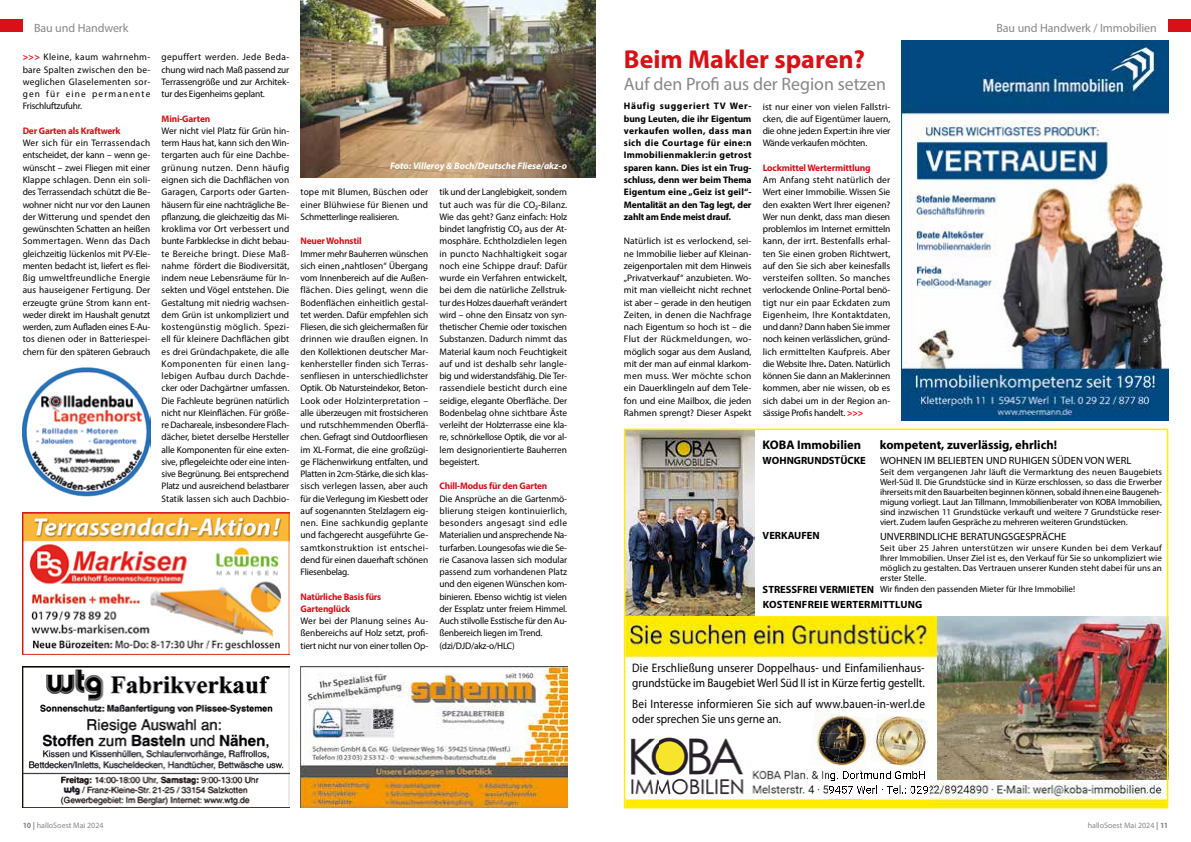
<style>
.page{position:relative;width:1191px;height:842px;background:#fff}
.page>*{position:absolute;margin:0;border:0;box-sizing:border-box;transform-origin:0 0}
.t1{font:700 26px "Myriad Pro";color:#d71117}
.t2{font:18px "Myriad Pro";color:#878787}
.t3{font:700 12.5px "Myriad Pro";color:#000}
.t4{font:12.3px/15px "Myriad Pro";letter-spacing:.015em;color:#000;scale:.91 1}
.t5{font:12px "Myriad Pro";letter-spacing:-.005em;color:#878787}
.t6{font:10.5px "Myriad Pro";color:#000}
.t7{font:700 10.5px/15px "Myriad Pro";letter-spacing:.02em;color:#000}
.t8{font:700 10.5px "Myriad Pro";color:#000}
.t9{font:9.5px/12.3px "Myriad Pro";letter-spacing:-.015em;color:#000;text-align:justify}
.t10{font:700 9.5px/12.3px "Myriad Pro";letter-spacing:-.015em;color:#000;text-align:justify}
.t11{font:700 9.5px/12.3px "Myriad Pro";letter-spacing:-.02em;color:#d71117}
.t12{font:italic 700 9.5px "Myriad Pro";color:#fff}
.t13{font:9px/10px "Myriad Pro";color:#000;text-align:justify}
.t14{font:8px "Myriad Pro";color:#878787}
.s1{font-weight:700;color:#d71117}
.s2{font-weight:700}
</style>
<div class="page">
<div style="left:0;top:19px;width:23px;height:13px;background:#d71117"></div>
<div style="left:1168px;top:19px;width:23px;height:13px;background:#d71117"></div>
<img style="left:23px;top:367px;width:127px;height:130px">
<img style="left:901px;top:40px;width:267px;height:380px">
<img style="left:301px;top:666px;width:266px;height:142px">
<img style="left:23px;top:512px;width:266px;height:142px">
<img style="left:23px;top:666px;width:266px;height:142px">
<img style="left:300px;top:0;width:295px;height:177px">
<img style="left:624px;top:429px;width:544px;height:379px">
<img style="left:870px;top:764px;width:26px;height:4px">
<img style="left:870px;top:734px;width:26px;height:30px">
<img style="left:896px;top:734px;width:31px;height:34px">
<img style="left:874px;top:714px;width:54px;height:20px">
<svg style="left:894px;top:586px;width:4px;height:6px"></svg>
<p class="t5" style="left:34px;top:20px;width:96px">Bau und Handwerk</p>
<p class="t5" style="left:996px;top:20px;width:162px">Bau und Handwerk / Immobilien</p>
<p class="t9" style="left:23px;top:51px;width:129px"><span class="s1">&gt;&gt;&gt;</span> Kleine, kaum wahrnehm&shy;bare Spalten zwischen den be&shy;weglichen Glaselementen sor&shy;gen für eine permanente Frischluftzufuhr.</p>
<p class="t11" style="left:23px;top:124px;width:99px">Der Garten als Kraftwerk</p>
<p class="t9" style="left:23px;top:137px;width:129px">Wer sich für ein Terrassendach entscheidet, der kann – wenn ge&shy;wünscht – zwei Fliegen mit einer Klappe schlagen. Denn ein soli&shy;des Terrassendach schützt die Be&shy;wohner nicht nur vor den Launen der Witterung und spendet den gewünschten Schatten an heißen Sommertagen. Wenn das Dach gleichzeitig lückenlos mit PV-Ele&shy;menten bedacht ist, liefert es flei&shy;ßig umweltfreundliche Energie aus hauseigener Fertigung. Der erzeugte grüne Strom kann ent&shy;weder direkt im Haushalt genutzt werden, zum Aufladen eines E-Au&shy;tos dienen oder in Batteriespei&shy;chern für den späteren Gebrauch</p>
<h1 class="t1" style="left:624px;top:42px;width:243px">Beim Makler sparen?</h1>
<h2 class="t2" style="left:624px;top:73px;width:263px">Auf den Profi aus der Region setzen</h2>
<p class="t10" style="left:624px;top:100px;width:129px">Häufig suggeriert TV Wer&shy;bung Leuten, die ihr Eigentum verkaufen wollen, dass man sich die Courtage für eine:n Immobilienmakler:in getrost sparen kann. Dies ist ein Trug&shy;schluss, denn wer beim Thema Eigentum eine „Geiz ist geil“- Mentalität an den Tag legt, der zahlt am Ende meist drauf.</p>
<p class="t9" style="left:624px;top:235px;width:129px">Natürlich ist es verlockend, sei&shy;ne Immobilie lieber auf Kleinan&shy;zeigenportalen mit dem Hinweis „Privatverkauf“ anzubieten. Wo&shy;mit man vielleicht nicht rechnet ist aber – gerade in den heutigen Zeiten, in denen die Nachfrage nach Eigentum so hoch ist – die Flut der Rückmeldungen, wo&shy;möglich sogar aus dem Ausland, mit der man auf einmal klarkom&shy;men muss. Wer möchte schon ein Dauerklingeln auf dem Tele&shy;fon und eine Mailbox, die jeden Rahmen sprengt? Dieser Aspekt</p>
<p class="t9" style="left:162px;top:51px;width:129px">gepuffert werden. Jede Beda&shy;chung wird nach Maß passend zur Terrassengröße und zur Architek&shy;tur des Eigenheims geplant.</p>
<p class="t11" style="left:162px;top:112px;width:50px">Mini-Garten</p>
<p class="t9" style="left:162px;top:124px;width:129px">Wer nicht viel Platz für Grün hin&shy;term Haus hat, kann sich den Win&shy;tergarten auch für eine Dachbe&shy;grünung nutzen. Denn häufig eignen sich die Dachflächen von Garagen, Carports oder Garten&shy;häusern für eine nachträgliche Be&shy;pflanzung, die gleichzeitig das Mi&shy;kroklima vor Ort verbessert und bunte Farbkleckse in dicht bebau&shy;te Bereiche bringt. Diese Maß&shy;nahme fördert die Biodiversität, indem neue Lebensräume für In&shy;sekten und Vögel entstehen. Die Gestaltung mit niedrig wachsen&shy;dem Grün ist unkompliziert und kostengünstig möglich. Spezi&shy;ell für kleinere Dachflächen gibt es drei Gründachpakete, die alle Komponenten für einen lang&shy;lebigen Aufbau durch Dachde&shy;cker oder Dachgärtner umfassen.<br>Die Fachleute begrünen natürlich nicht nur Kleinflächen. Für größe&shy;re Dachareale, insbesondere Flach&shy;dächer, bietet derselbe Hersteller alle Komponenten für eine exten&shy;sive, pflegeleichte oder eine inten&shy;sive Begrünung. Bei entsprechend Platz und ausreichend belastbarer Statik lassen sich auch Dachbio-</p>
<p class="t9" style="left:762px;top:100px;width:129px">ist nur einer von vielen Fallstri&shy;cken, die auf Eigentümer lauern, die ohne jede:n Expert:in ihre vier Wände verkaufen möchten.</p>
<p class="t11" style="left:762px;top:161px;width:110px">Lockmittel Wertermittlung</p>
<p class="t9" style="left:762px;top:174px;width:129px">Am Anfang steht natürlich der Wert einer Immobilie. Wissen Sie den exakten Wert Ihrer eigenen?<br>Wer nun denkt, dass man diesen problemlos im Internet ermitteln kann, der irrt. Bestenfalls erhal&shy;ten Sie einen groben Richtwert, auf den Sie sich aber keinesfalls versteifen sollten. So manches verlockende Online-Portal benö&shy;tigt nur ein paar Eckdaten zum Eigenheim, Ihre Kontaktdaten, und dann? Dann haben Sie immer noch keinen verlässlichen, gründ&shy;lich ermittelten Kaufpreis. Aber die Website Ihre<span class="s2">.</span> Daten. Natürlich können Sie dann an Makler:innen kommen, aber nie wissen, ob es sich dabei um in der Region an&shy;sässige Profis handelt. <span class="s1">&gt;&gt;&gt;</span></p>
<p class="t12" style="left:390px;top:159px;width:178px">Foto: Villeroy &amp; Boch/Deutsche Fliese/akz-o</p>
<p class="t9" style="left:439px;top:186px;width:129px">tik und der Langlebigkeit, sondern tut auch was für die CO₂-Bilanz.<br>Wie das geht? Ganz einfach: Holz bindet langfristig CO₂ aus der At&shy;mosphäre. Echtholzdielen legen in puncto Nachhaltigkeit sogar noch eine Schippe drauf: Dafür wurde ein Verfahren entwickelt, bei dem die natürliche Zellstruk&shy;tur des Holzes dauerhaft verändert wird – ohne den Einsatz von syn&shy;thetischer Chemie oder toxischen Substanzen. Dadurch nimmt das Material kaum noch Feuchtigkeit auf und ist deshalb sehr langle&shy;big und widerstandsfähig. Die Ter&shy;rassendiele besticht durch eine seidige, elegante Oberfläche. Der Bodenbelag ohne sichtbare Äste verleiht der Holzterrasse eine kla&shy;re, schnörkellose Optik, die vor al&shy;lem designorientierte Bauherren begeistert.</p>
<p class="t11" style="left:439px;top:480px;width:109px">Chill-Modus für den Garten</p>
<p class="t9" style="left:439px;top:492px;width:129px;text-align:left">Die Ansprüche an die Gartenmö&shy;blierung steigen kontinuierlich, besonders angesagt sind edle<br>Materialien und ansprechende Na&shy;turfarben. Loungesofas wie die Se&shy;rie Casanova lassen sich modular passend zum vorhandenen Platz und den eigenen Wünschen kom&shy;binieren. Ebenso wichtig ist vielen der Essplatz unter freiem Himmel.<br>Auch stilvolle Esstische für den Au&shy;ßenbereich liegen im Trend. (dzi/DJD/akz-o/HLC)</p>
<p class="t9" style="left:300px;top:186px;width:129px">tope mit Blumen, Büschen oder einer Blühwiese für Bienen und Schmetterlinge realisieren.</p>
<p class="t11" style="left:300px;top:235px;width:63px">Neuer Wohnstil</p>
<p class="t9" style="left:300px;top:247px;width:129px">Immer mehr Bauherren wünschen sich einen „nahtlosen“ Übergang vom Innenbereich auf die Außen&shy;flächen. Dies gelingt, wenn die Bodenflächen einheitlich gestal&shy;tet werden. Dafür empfehlen sich Fliesen, die sich gleichermaßen für drinnen wie draußen eignen. In den Kollektionen deutscher Mar&shy;kenhersteller finden sich Terras&shy;senfliesen in unterschiedlichster Optik. Ob Natursteindekor, Beton-Look oder Holzinterpretation – alle überzeugen mit frostsicheren und rutschhemmenden Oberflä&shy;chen. Gefragt sind Outdoorfliesen im XL-Format, die eine großzügi&shy;ge Flächenwirkung entfalten, und Platten in 2cm-Stärke, die sich klas&shy;sisch verlegen lassen, aber auch für die Verlegung im Kiesbett oder auf sogenannten Stelzlagern eig&shy;nen. Eine sachkundig geplante und fachgerecht ausgeführte Ge&shy;samtkonstruktion ist entschei&shy;dend für einen dauerhaft schönen Fliesenbelag.</p>
<p class="t11" style="left:300px;top:590px;width:82px">Natürliche Basis fürs<br>Gartenglück</p>
<p class="t9" style="left:300px;top:615px;width:129px">Wer bei der Planung seines Au&shy;ßenbereichs auf Holz setzt, profi&shy;tiert nicht nur von einer tollen Op-</p>
<h3 class="t3" style="left:762px;top:437px;width:100px">KOBA Immobilien</h3>
<h3 class="t3" style="left:879px;top:437px;width:179px">kompetent, zuverlässig, ehrlich!</h3>
<p class="t8" style="left:762px;top:454px;width:105px">WOHNGRUNDSTÜCKE</p>
<p class="t6" style="left:880px;top:454px;width:253px">WOHNEN IM BELIEBTEN UND RUHIGEN SÜDEN VON WERL</p>
<p class="t13" style="left:880px;top:467px;width:283px">Seit dem vergangenen Jahr läuft die Vermarktung des neuen Baugebiets Werl-Süd II. Die Grundstücke sind in Kürze erschlossen, so dass die Erwerber ihrerseits mit den Bauarbeiten beginnen können, sobald ihnen eine Baugeneh&shy;migung vorliegt. Laut Jan Tillmann, Immobilienberater von KOBA Immobilien, sind inzwischen 11 Grundstücke verkauft und weitere 7 Grundstücke reser&shy;viert. Zudem laufen Gespräche zu mehreren weiteren Grundstücken.</p>
<p class="t6" style="left:880px;top:529px;width:188px">UNVERBINDLICHE BERATUNGSGESPRÄCHE</p>
<p class="t13" style="left:880px;top:543px;width:283px">Seit über 25 Jahren unterstützen wir unsere Kunden bei dem Verkauf Ihrer Immobilien. Unser Ziel ist es, den Verkauf für Sie so unkompliziert wie möglich zu gestalten. Das Vertrauen unserer Kunden steht dabei für uns an erster Stelle.</p>
<p class="t13" style="left:880px;top:584px;width:197px">Wir nden den passenden Mieter für Ihre Immobilie!</p>
<p class="t8" style="left:762px;top:529px;width:59px">VERKAUFEN</p>
<p class="t7" style="left:762px;top:581px;width:161px">STRESSFREI VERMIETEN<br>KOSTENFREIE WERTERMITTLUNG</p>
<p class="t4" style="left:632px;top:660px;width:323px">Die Erschließung unserer Doppelhaus- und Einfamilienhaus&shy;grundstücke im Baugebiet Werl Süd II ist in Kürze fertig gestellt.</p>
<p class="t4" style="left:632px;top:696px;width:323px">Bei Interesse informieren Sie sich auf www.bauen-in-werl.de oder sprechen Sie uns gerne an.</p>
<p class="t14" style="left:23px;top:821px;width:82px"><span class="s2">10 |</span> halloSoest Mai 2024</p>
<p class="t14" style="left:1087px;top:821px;width:82px">halloSoest Mai 2024 <span class="s2">| 11</span></p>
</div>
